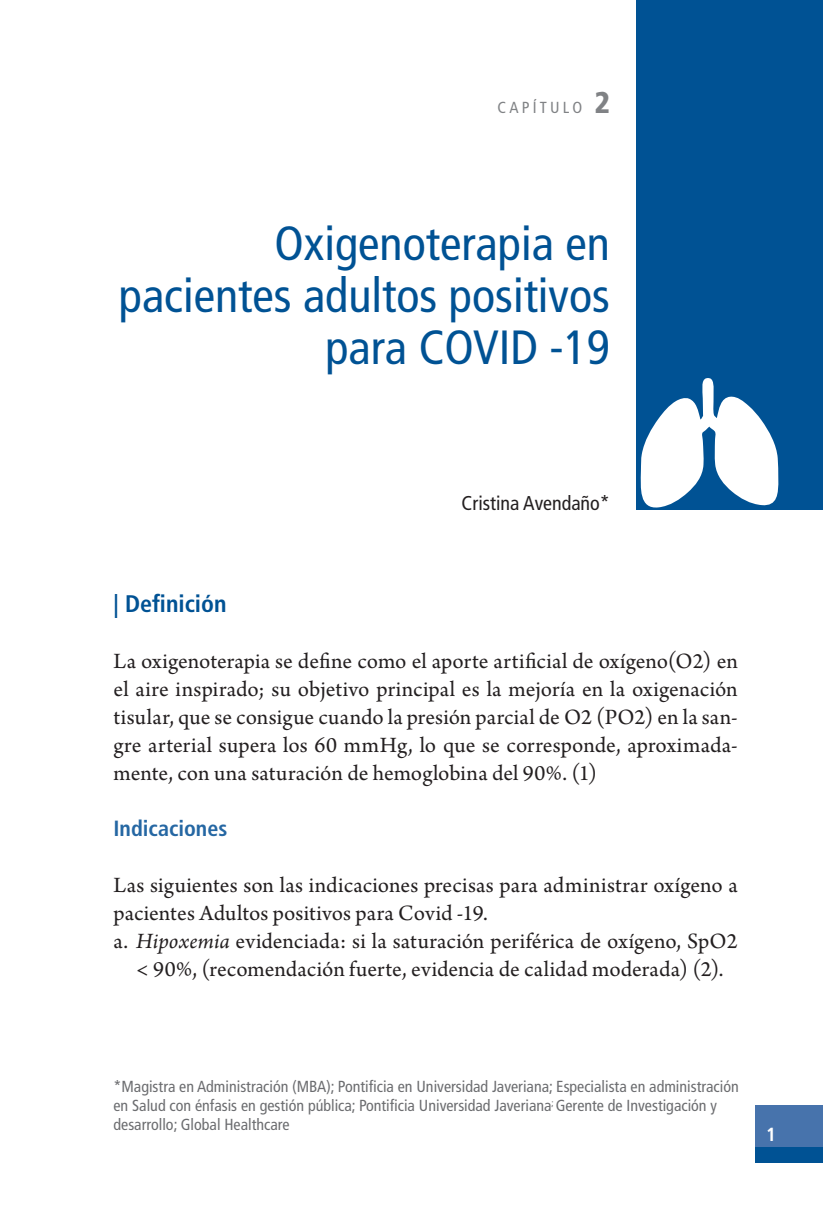
<style>
.page{position:relative;width:823px;height:1219px;background:#fff}
.page>*{position:absolute;margin:0;border:0;box-sizing:border-box;transform-origin:0 0}
.t1{font:condensed 48px/52px "Frutiger LT Std";color:#005294;text-align:right}
.t2{font:700 condensed 24px "Frutiger LT Std";color:#005294}
.Texto{font:23px/28px "Arno Pro";letter-spacing:.005em;color:#231f20;text-align:justify}
.Titulo_2{font:700 condensed 22px "Frutiger LT Std";color:#2567a3}
.t3{font:condensed 20px "Frutiger LT Std";color:#231f20}
.t4{font:700 condensed 19px "Frutiger LT Std";color:#fff}
.t5{font:condensed 16px/19.2px "Frutiger LT Std";color:#6c6d70}
.t6{font:condensed 16px "Frutiger LT Std";letter-spacing:.2em;color:#808285}
.s1{font-weight:900;font-size:30px}
.s2{font-style:italic}
</style>
<div class="page">
<div style="left:635px;top:0;width:187px;height:510px;background:#005294"></div>
<div style="left:754px;top:1106px;width:68px;height:56px;background:#4773ac"></div>
<div style="left:754px;top:1147px;width:68px;height:15px;background:#005294"></div>
<svg style="left:640px;top:378px;width:138px;height:130px"></svg>
<p class="t6" style="left:497px;top:98px;width:114px">CAPÍTULO <span class="s1">2</span></p>
<h1 class="t1" style="left:119px;top:217px;width:492px">Oxigenoterapia en pacientes adultos positivos para COVID -19</h1>
<p class="t3" style="left:461px;top:492px;width:150px">Cristina Avendaño*</p>
<p class="t2" style="left:113px;top:589px;width:114px">| Definición</p>
<p class="Texto" style="left:113px;top:648px;width:625px">La oxigenoterapia se define como el aporte artificial de oxígeno(O2) en el aire inspirado; su objetivo principal es la mejoría en la oxigenación tisular, que se consigue cuando la presión parcial de O2 (PO2) en la san&shy;gre arterial supera los 60 mmHg, lo que se corresponde, aproximada&shy;mente, con una saturación de hemoglobina del 90%. (1)</p>
<p class="Titulo_2" style="left:113px;top:815px;width:115px">Indicaciones</p>
<p class="Texto" style="left:113px;top:872px;width:625px">Las siguientes son las indicaciones precisas para administrar oxígeno a pacientes Adultos positivos para Covid -19.</p>
<p class="Texto" style="left:113px;top:928px;width:625px;text-align:center">a. <span class="s2">Hipoxemia</span> evidenciada: si la saturación periférica de oxígeno, SpO2 &lt; 90%, (recomendación fuerte, evidencia de calidad moderada) (2).</p>
<p class="t5" style="left:113px;top:1077px;width:626px">*Magistra en Administración (MBA); Pontificia en Universidad Javeriana; Especialista en administración en Salud con énfasis en gestión pública; Pontificia Universidad Javeriana<sup>;</sup> Gerente de Investigación y desarrollo; Global Healthcare</p>
<p class="t4" style="left:765px;top:1123px;width:11px">1</p>
</div>
